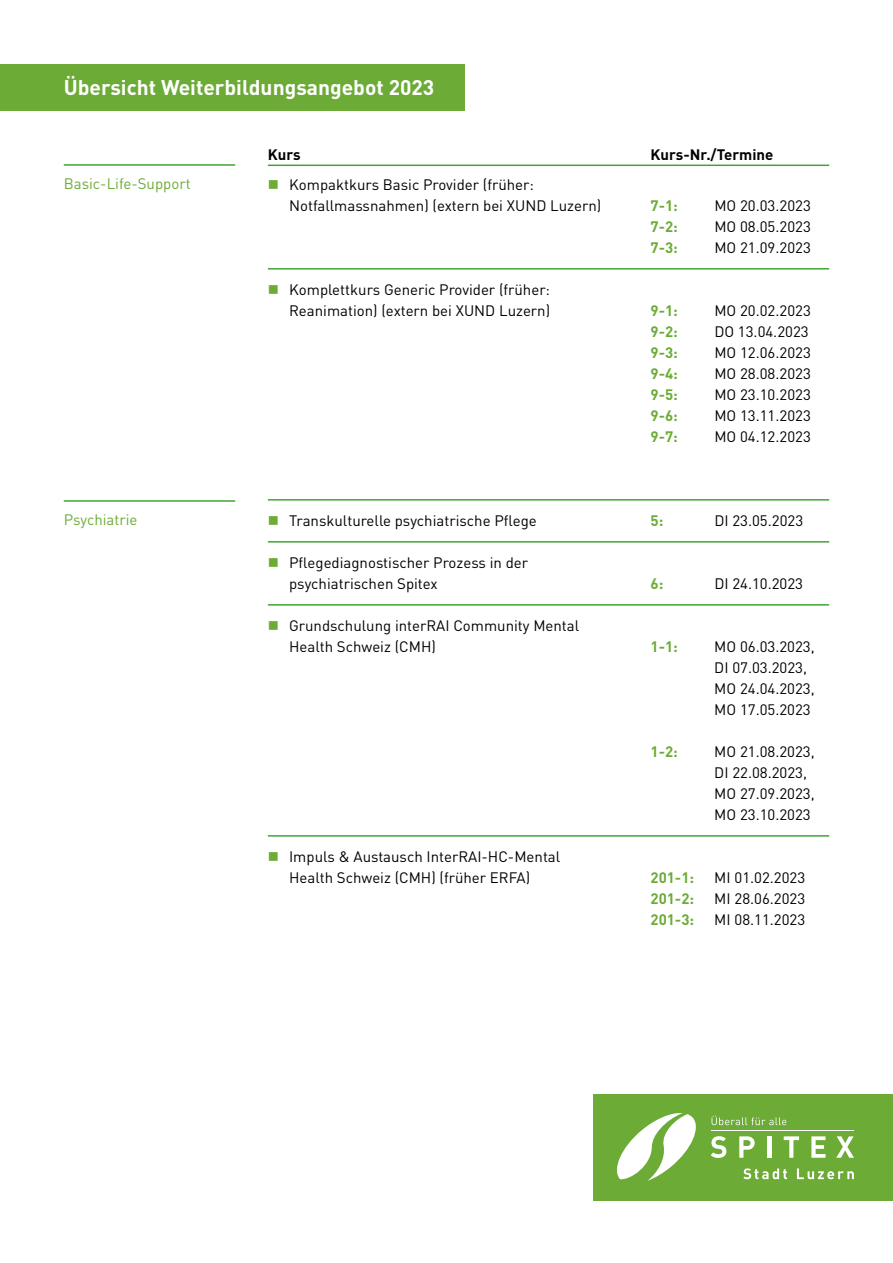
<style>
.page{position:relative;width:893px;height:1263px;background:#fff}
.page>*{position:absolute;margin:0;border:0;box-sizing:border-box;transform-origin:0 0}
.t1{font:700 21px "DIN Pro";color:#fff}
.t2{font:15px/21px "DIN Pro";color:#000}
.t3{font:700 15px "DIN Pro";color:#6cab36}
.t4{font:15px "DIN Pro";color:#6cab36}
.t5{font:700 15px "DIN Pro";color:#000}
.s1{color:#6cab36}
</style>
<div class="page">
<div style="left:0;top:64px;width:465px;height:47px;background:#6cab36"></div>
<hr style="left:268px;top:165px;width:561px;height:1px;background:#3fa535">
<hr style="left:268px;top:268px;width:561px;height:2px;background:#3fa535">
<hr style="left:268px;top:499px;width:561px;height:2px;background:#3fa535">
<hr style="left:268px;top:541px;width:561px;height:2px;background:#3fa535">
<hr style="left:268px;top:604px;width:561px;height:2px;background:#3fa535">
<hr style="left:268px;top:835px;width:561px;height:2px;background:#3fa535">
<hr style="left:64px;top:164px;width:171px;height:2px;background:#3fa535">
<hr style="left:64px;top:500px;width:171px;height:2px;background:#3fa535">
<div style="left:594px;top:1094px;width:299px;height:106px;background:#6cab36"></div>
<svg style="left:617px;top:1113px;width:79px;height:68px"></svg>
<svg style="left:711px;top:1136px;width:15px;height:22px"></svg>
<svg style="left:739px;top:1136px;width:16px;height:22px"></svg>
<hr style="left:767px;top:1136px;width:4px;height:22px;background:#fff">
<svg style="left:784px;top:1136px;width:15px;height:22px"></svg>
<svg style="left:811px;top:1136px;width:14px;height:22px"></svg>
<svg style="left:836px;top:1136px;width:18px;height:22px"></svg>
<hr style="left:711px;top:1130px;width:143px;height:1px;background:#fff">
<svg style="left:712px;top:1116px;width:74px;height:9px"></svg>
<svg style="left:743px;top:1168px;width:44px;height:11px"></svg>
<svg style="left:797px;top:1168px;width:57px;height:11px"></svg>
<h1 class="t1" style="left:64px;top:74px;width:372px">Übersicht Weiterbildungsangebot 2023</h1>
<p class="t4" style="left:64px;top:174px;width:128px">Basic-Life-Support</p>
<p class="t4" style="left:64px;top:510px;width:75px">Psychiatrie</p>
<p class="t5" style="left:268px;top:145px;width:34px">Kurs</p>
<p class="t5" style="left:651px;top:145px;width:124px">Kurs-Nr./Termine</p>
<p class="t2" style="left:289px;top:174px;width:314px;text-indent:-21px"><span class="s1">■</span> Kompaktkurs Basic Provider (früher:<br>Notfallmassnahmen) (extern bei XUND Luzern)</p>
<p class="t3" style="left:651px;top:195px;width:29px">7-1:</p>
<p class="t2" style="left:714px;top:195px;width:98px">MO 20.03.2023</p>
<p class="t3" style="left:651px;top:216px;width:29px">7-2:</p>
<p class="t2" style="left:714px;top:216px;width:98px">MO 08.05.2023</p>
<p class="t3" style="left:651px;top:237px;width:29px">7-3:</p>
<p class="t2" style="left:714px;top:237px;width:98px">MO 21.09.2023</p>
<p class="t2" style="left:268px;top:279px;width:284px;text-align:right"><span class="s1">■</span> Komplettkurs Generic Provider (früher:<br>Reanimation) (extern bei XUND Luzern)</p>
<p class="t3" style="left:651px;top:300px;width:29px">9-1:</p>
<p class="t2" style="left:714px;top:300px;width:98px">MO 20.02.2023</p>
<p class="t3" style="left:651px;top:321px;width:29px">9-2:</p>
<p class="t2" style="left:714px;top:321px;width:96px">DO 13.04.2023</p>
<p class="t3" style="left:651px;top:342px;width:29px">9-3:</p>
<p class="t2" style="left:714px;top:342px;width:98px">MO 12.06.2023</p>
<p class="t3" style="left:651px;top:363px;width:29px">9-4:</p>
<p class="t2" style="left:714px;top:363px;width:98px">MO 28.08.2023</p>
<p class="t3" style="left:651px;top:384px;width:29px">9-5:</p>
<p class="t2" style="left:714px;top:384px;width:98px">MO 23.10.2023</p>
<p class="t3" style="left:651px;top:405px;width:29px">9-6:</p>
<p class="t2" style="left:714px;top:405px;width:98px">MO 13.11.2023</p>
<p class="t3" style="left:651px;top:426px;width:29px">9-7:</p>
<p class="t2" style="left:714px;top:426px;width:98px">MO 04.12.2023</p>
<p class="t2" style="left:268px;top:510px;width:271px"><span class="s1">■</span> Transkulturelle psychiatrische Pflege</p>
<p class="t3" style="left:651px;top:510px;width:14px">5:</p>
<p class="t2" style="left:714px;top:510px;width:90px">DI 23.05.2023</p>
<p class="t2" style="left:289px;top:552px;width:241px;text-indent:-21px"><span class="s1">■</span> Pflegediagnostischer Prozess in der psychiatrischen Spitex</p>
<p class="t3" style="left:650px;top:573px;width:14px">6:</p>
<p class="t2" style="left:714px;top:573px;width:90px">DI 24.10.2023</p>
<p class="t2" style="left:289px;top:615px;width:292px;text-indent:-21px"><span class="s1">■</span> Grundschulung interRAI Community Mental<br>Health Schweiz (CMH)</p>
<p class="t2" style="left:268px;top:846px;width:294px;text-align:center"><span class="s1">■</span> Impuls &amp; Austausch InterRAI-HC-Mental<br>Health Schweiz (CMH) (früher ERFA)</p>
<p class="t3" style="left:650px;top:636px;width:29px">1-1:</p>
<p class="t2" style="left:714px;top:636px;width:102px">MO 06.03.2023,<br>DI 07.03.2023,<br>MO 24.04.2023,<br>MO 17.05.2023</p>
<p class="t3" style="left:650px;top:741px;width:29px">1-2:</p>
<p class="t2" style="left:714px;top:741px;width:102px">MO 21.08.2023,<br>DI 22.08.2023,<br>MO 27.09.2023,<br>MO 23.10.2023</p>
<p class="t3" style="left:650px;top:867px;width:45px">201-1:</p>
<p class="t2" style="left:714px;top:867px;width:92px">MI 01.02.2023</p>
<p class="t3" style="left:650px;top:888px;width:45px">201-2:</p>
<p class="t2" style="left:714px;top:888px;width:92px">MI 28.06.2023</p>
<p class="t3" style="left:650px;top:909px;width:45px">201-3:</p>
<p class="t2" style="left:714px;top:909px;width:92px">MI 08.11.2023</p>
</div>
